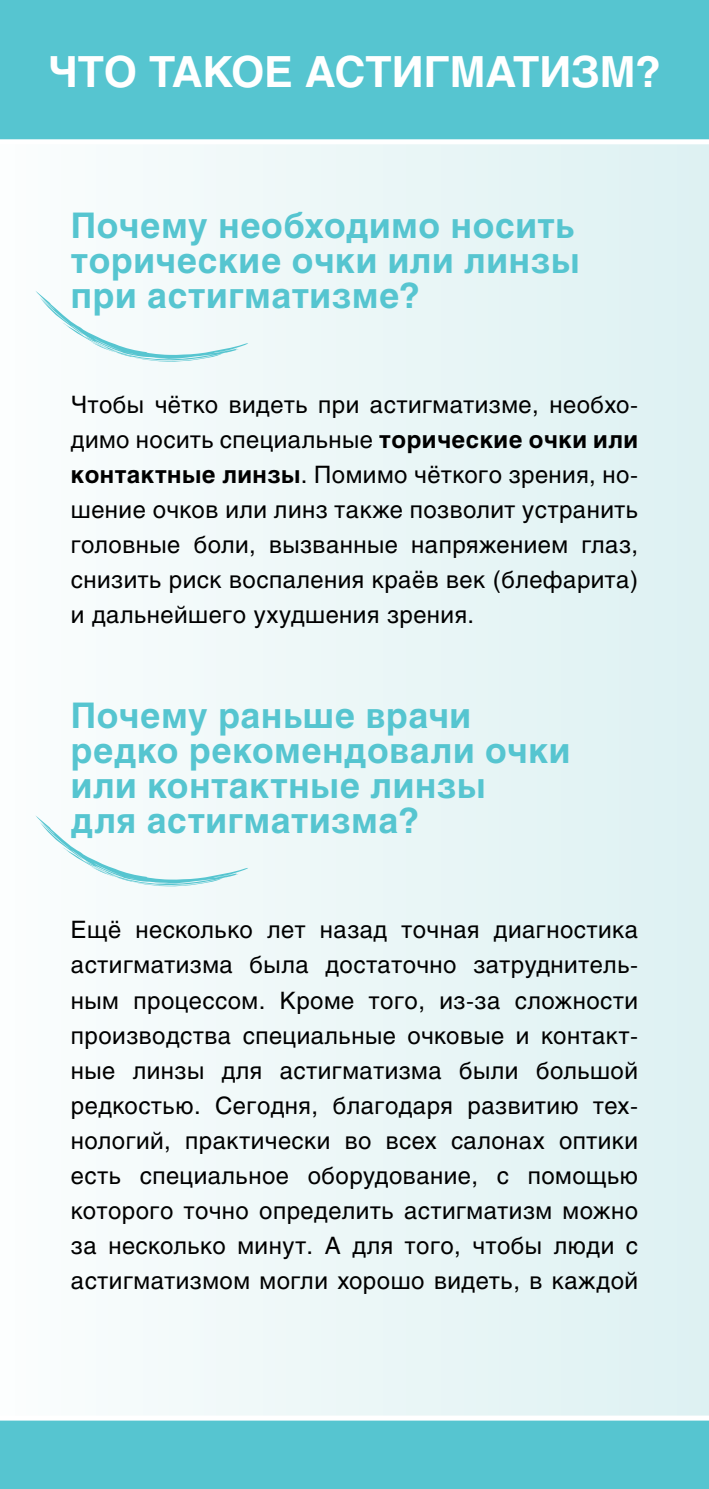
<style>
.page{position:relative;width:709px;height:1489px;background:#fff}
.page>*{position:absolute;margin:0;border:0;box-sizing:border-box;transform-origin:0 0}
.t1{font:700 42.5px "Helios C";color:#fff}
.t2{font:700 35px/35px "Helios C";letter-spacing:.02em;color:#56c5d0}
.t3{font:23.75px/35px "Helios C";letter-spacing:.02em;color:#000;text-align:justify}
.s1{font-weight:700}
</style>
<div class="page">
<div style="left:0;top:0;width:709px;height:1488px;background:linear-gradient(to right,#fbfdfd,#ddf1f2)"></div>
<div style="left:0;top:0;width:709px;height:144px;background:#56c5d0"></div>
<svg style="left:0;top:1415px;width:709px;height:73px;background:#62c9d3"></svg>
<svg style="left:35px;top:291px;width:213px;height:71px"></svg>
<svg style="left:35px;top:815px;width:213px;height:71px"></svg>
<h1 class="t1" style="left:48px;top:48px;width:287px">что такое АСТИ</h1>
<h1 class="t1" style="left:424px;top:48px;width:90px">ГМАТИ</h1>
<h1 class="t1" style="left:571px;top:48px;width:91px">ЗМ?</h1>
<h2 class="t2" style="left:71px;top:208px;width:510px">Почему необходимо носить торические очки или линзы при астигматизме?</h2>
<p class="t3" style="left:71px;top:387px;width:568px">Чтобы чётко видеть при астигматизме, необхо&shy;димо носить специальные <span class="s1">торические очки или контактные линзы</span>. Помимо чёткого зрения, но&shy;шение очков или линз также позволит устранить головные боли, вызванные напряжением глаз, снизить риск воспаления краёв век (блефарита) и дальнейшего ухудшения зрения.</p>
<h2 class="t2" style="left:71px;top:698px;width:501px">Почему раньше врачи редко рекомендовали очки или контактные линзы<br>для астигматизма?</h2>
<p class="t3" style="left:71px;top:912px;width:568px">Ещё несколько лет назад точная диагностика астигматизма была достаточно затруднитель&shy;ным процессом. Кроме того, из-за сложности производства специальные очковые и контакт&shy;ные линзы для астигматизма были большой редкостью. Сегодня, благодаря развитию тех&shy;нологий, практически во всех салонах оптики есть специальное оборудование, с помощью которого точно определить астигматизм можно за несколько минут. А для того, чтобы люди с астигматизмом могли хорошо видеть, в каждой</p>
</div>
